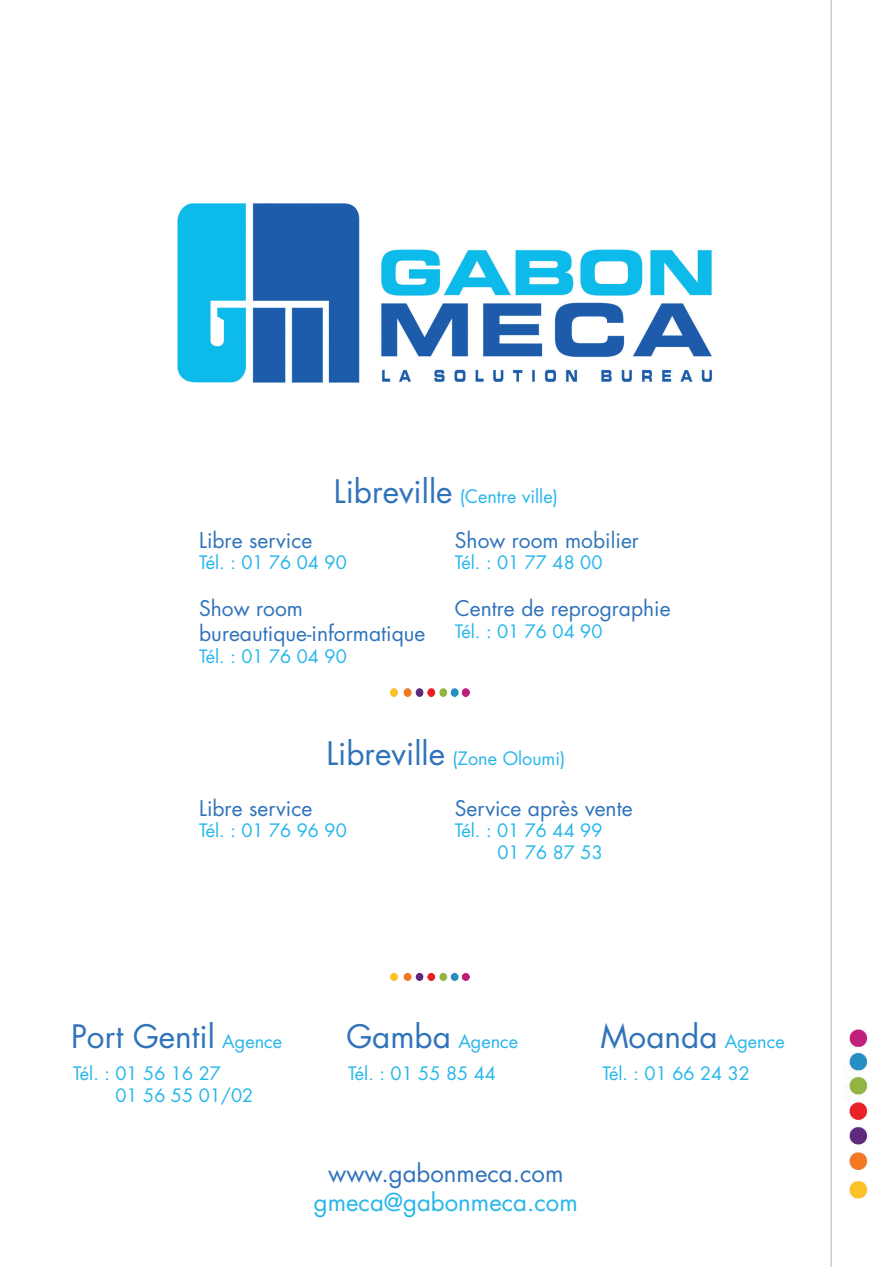
<style>
.page{position:relative;width:893px;height:1267px;background:#fff}
.page>*{position:absolute;margin:0;border:0;box-sizing:border-box;transform-origin:0 0}
.t1{font:31.5px "Futura Std";color:#3073ba}
.t2{font:24px "Futura Std";color:#26b6ea}
.t3{font:24px "Futura Std";color:#3073ba}
.t4{font:21px/25.2px "Futura Std";color:#3073ba}
.t5{font:18px/21.6px "Futura Std";color:#26b6ea}
.s1{font-size:31.5px;color:#3073ba}
.s2{font-size:18px;color:#26b6ea}
</style>
<div class="page">
<img style="left:177px;top:0;width:691px;height:1267px">
<img style="left:391px;top:685px;width:79px;height:11px">
<img style="left:391px;top:970px;width:79px;height:11px">
<p class="t5" style="left:334px;top:486px;width:225px"><span class="s1">Libreville</span> (Centre ville)</p>
<p class="t4" style="left:199px;top:528px;width:115px">Libre service</p>
<p class="t5" style="left:199px;top:552px;width:149px">Tél. : 01 76 04 90</p>
<p class="t4" style="left:199px;top:596px;width:228px">Show room bureautique-informatique</p>
<p class="t5" style="left:199px;top:646px;width:149px">Tél. : 01 76 04 90</p>
<p class="t4" style="left:455px;top:528px;width:186px">Show room mobilier</p>
<p class="t5" style="left:455px;top:552px;width:149px">Tél. : 01 77 48 00</p>
<p class="t4" style="left:455px;top:596px;width:217px">Centre de reprographie</p>
<p class="t5" style="left:455px;top:620px;width:149px">Tél. : 01 76 04 90</p>
<p class="t5" style="left:326px;top:748px;width:240px"><span class="s1">Libreville</span> (Zone Oloumi)</p>
<p class="t4" style="left:199px;top:795px;width:115px">Libre service</p>
<p class="t5" style="left:199px;top:820px;width:149px">Tél. : 01 76 96 90</p>
<p class="t4" style="left:455px;top:795px;width:179px">Service après vente</p>
<p class="t5" style="left:455px;top:820px;width:149px">Tél. : 01 76 44 99</p>
<p class="t5" style="left:497px;top:841px;width:107px">01 76 87 53</p>
<p class="t1" style="left:71px;top:1015px;width:212px">Port Gentil <span class="s2">Agence</span></p>
<p class="t5" style="left:346px;top:1030px;width:173px"><span class="s1">Gamba</span> Agence</p>
<p class="t1" style="left:600px;top:1015px;width:186px">Moanda <span class="s2">Agence</span></p>
<p class="t5" style="left:115px;top:1062px;width:139px;text-indent:-42px">Tél. : 01 56 16 27<br>01 56 55 01/02</p>
<p class="t5" style="left:348px;top:1062px;width:149px">Tél. : 01 55 85 44</p>
<p class="t5" style="left:602px;top:1062px;width:149px">Tél. : 01 66 24 32</p>
<p class="t3" style="left:328px;top:1158px;width:237px">www.gabonmeca.com</p>
<p class="t2" style="left:314px;top:1186px;width:265px">gmeca@gabonmeca.com</p>
</div>
